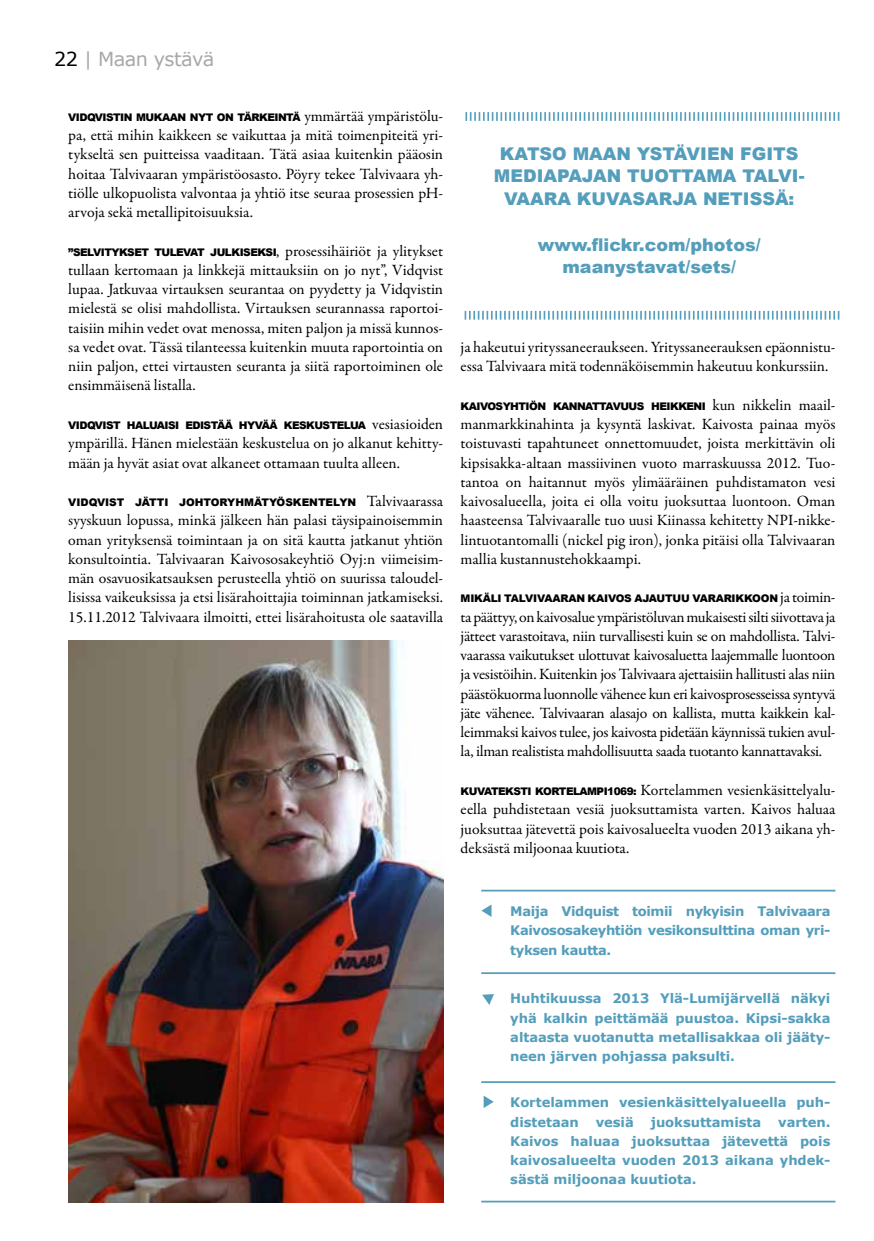
<style>
.page{position:relative;width:874px;height:1241px;background:#fff}
.page>*{position:absolute;margin:0;border:0;box-sizing:border-box;transform-origin:0 0}
.t1{font:19.25px "Verdana";letter-spacing:-.03em;color:#a8a8a8}
.t2{font:900 17.5px/22.8px "Arial";color:#549ebb;text-align:center}
.t3{font:15.75px/19.2px "Garamond Premr Pro";letter-spacing:-.005em;color:#000;text-align:justify}
.t4{font:700 13.12px/19.2px "Verdana";letter-spacing:-.005em;color:#549ebb;text-align:justify}
.t5{font:900 10.5px "Arial";letter-spacing:-.05em;color:#000}
.t6{font:900 10.5px "Arial";letter-spacing:-.02em;color:#000}
.t7{font:900 10.5px "Arial";color:#000}
.s1{color:#000}
.s2{font-family:"Garamond Premr Pro";font-weight:400;font-size:15.75px}
.s3{font-family:"Arial";font-weight:900;font-size:10.5px}
</style>
<div class="page">
<img style="left:68px;top:640px;width:375px;height:562px">
<svg style="left:465px;top:112px;width:374px;height:9px"></svg>
<svg style="left:464px;top:311px;width:375px;height:8px"></svg>
<hr style="left:481px;top:889px;width:354px;height:2px;background:#549ebb">
<hr style="left:481px;top:972px;width:354px;height:1px;background:#549ebb">
<hr style="left:481px;top:1080px;width:354px;height:2px;background:#549ebb">
<hr style="left:481px;top:1200px;width:354px;height:2px;background:#549ebb">
<svg style="left:481px;top:905px;width:10px;height:11px"></svg>
<svg style="left:482px;top:994px;width:11px;height:10px"></svg>
<svg style="left:483px;top:1095px;width:10px;height:12px"></svg>
<p class="t1" style="left:54px;top:45px;width:161px"><span class="s1">22</span> | Maan ystävä</p>
<p class="t5" style="left:68px;top:109px;width:376px">VIDQVISTIN MUKAAN NYT ON TÄRKEINTÄ <span class="s2">ymmärtää ympäristölu-</span></p>
<p class="t3" style="left:68px;top:126px;width:376px">pa, että mihin kaikkeen se vaikuttaa ja mitä toimenpiteitä yri&shy;tykseltä sen puitteissa vaaditaan. Tätä asiaa kuitenkin pääosin hoitaa Talvivaaran ympäristöosasto. Pöyry tekee Talvivaara yh&shy;tiölle ulkopuolista valvontaa ja yhtiö itse seuraa prosessien pH&shy;arvoja sekä metallipitoisuuksia.</p>
<p class="t5" style="left:68px;top:244px;width:376px">”SELVITYKSET TULEVAT JULKISEKSI<span class="s2">, prosessihäiriöt ja ylitykset</span></p>
<p class="t3" style="left:68px;top:261px;width:376px">tullaan kertomaan ja linkkejä mittauksiin on jo nyt”, Vidqvist lupaa. Jatkuvaa virtauksen seurantaa on pyydetty ja Vidqvistin mielestä se olisi mahdollista. Virtauksen seurannassa raportoi&shy;taisiin mihin vedet ovat menossa, miten paljon ja missä kunnos&shy;sa vedet ovat. Tässä tilanteessa kuitenkin muuta raportointia on niin paljon, ettei virtausten seuranta ja siitä raportoiminen ole ensimmäisenä listalla.</p>
<p class="t5" style="left:68px;top:417px;width:376px">VIDQVIST HALUAISI EDISTÄÄ HYVÄÄ KESKUSTELUA <span class="s2">vesiasioiden</span></p>
<p class="t3" style="left:68px;top:434px;width:376px">ympärillä. Hänen mielestään keskustelua on jo alkanut kehitty&shy;mään ja hyvät asiat ovat alkaneet ottamaan tuulta alleen.</p>
<p class="t7" style="left:68px;top:494px;width:376px">VIDQVIST JÄTTI JOHTORYHMÄTYÖSKENTELYN <span class="s2">Talvivaarassa</span></p>
<p class="t3" style="left:68px;top:511px;width:376px">syyskuun lopussa, minkä jälkeen hän palasi täysipainoisemmin oman yrityksensä toimintaan ja on sitä kautta jatkanut yhtiön konsultointia. Talvivaaran Kaivososakeyhtiö Oyj:n viimeisim&shy;män osavuosikatsauksen perusteella yhtiö on suurissa taloudel&shy;lisissa vaikeuksissa ja etsi lisärahoittajia toiminnan jatkamiseksi.<br>15.11.2012 Talvivaara ilmoitti, ettei lisärahoitusta ole saatavilla</p>
<p class="t2" style="left:493px;top:141px;width:312px">KATSO MAAN YSTÄVIEN FGITS<br>MEDIAPAJAN TUOTTAMA TALVI-<br>VAARA KUVASARJA NETISSÄ:</p>
<p class="t2" style="left:537px;top:232px;width:224px">www.flickr.com/photos/ maanystavat/sets/</p>
<p class="t3" style="left:460px;top:338px;width:376px">ja hakeutui yrityssaneeraukseen. Yrityssaneerauksen epäonnistu&shy;essa Talvivaara mitä todennäköisemmin hakeutuu konkurssiin.</p>
<p class="t5" style="left:460px;top:398px;width:376px">KAIVOSYHTIÖN KANNATTAVUUS HEIKKENI <span class="s2">kun nikkelin maail-</span></p>
<p class="t3" style="left:460px;top:415px;width:376px">manmarkkinahinta ja kysyntä laskivat. Kaivosta painaa myös toistuvasti tapahtuneet onnettomuudet, joista merkittävin oli kipsisakka-altaan massiivinen vuoto marraskuussa 2012. Tuo&shy;tantoa on haitannut myös ylimääräinen puhdistamaton vesi kaivosalueella, joita ei olla voitu juoksuttaa luontoon. Oman haasteensa Talvivaaralle tuo uusi Kiinassa kehitetty NPI-nikke&shy;lintuotantomalli (nickel pig iron), jonka pitäisi olla Talvivaaran mallia kustannustehokkaampi.</p>
<p class="t6" style="left:460px;top:591px;width:376px">MIKÄLI TALVIVAARAN KAIVOS AJAUTUU VARARIKKOON <span class="s2">ja toimin-</span></p>
<p class="t3" style="left:460px;top:607px;width:376px">ta päättyy, on kaivosalue ympäristöluvan mukaisesti silti siivottava ja jätteet varastoitava, niin turvallisesti kuin se on mahdollista. Talvi&shy;vaarassa vaikutukset ulottuvat kaivosaluetta laajemmalle luontoon ja vesistöihin. Kuitenkin jos Talvivaara ajettaisiin hallitusti alas niin päästökuorma luonnolle vähenee kun eri kaivosprosesseissa syntyvä jäte vähenee. Talvivaaran alasajo on kallista, mutta kaikkein kal&shy;leimmaksi kaivos tulee, jos kaivosta pidetään käynnissä tukien avul&shy;la, ilman realistista mahdollisuutta saada tuotanto kannattavaksi.</p>
<p class="t3" style="left:460px;top:780px;width:376px"><span class="s3">KUVATEKSTI KORTELAMPI1069:</span> Kortelammen vesienkäsittelyalu&shy;eella puhdistetaan vesiä juoksuttamista varten. Kaivos haluaa juoksuttaa jätevettä pois kaivosalueelta vuoden 2013 aikana yh&shy;deksästä miljoonaa kuutiota.</p>
<p class="t4" style="left:510px;top:901px;width:321px">Maija Vidquist toimii nykyisin Talvivaara Kaivososakeyhtiön vesikonsulttina oman yri&shy;tyksen kautta.</p>
<p class="t4" style="left:510px;top:988px;width:321px">Huhtikuussa 2013 Ylä-Lumijärvellä näkyi yhä kalkin peittämää puustoa. Kipsi-sakka altaasta vuotanutta metallisakkaa oli jääty&shy;neen järven pohjassa paksulti.</p>
<p class="t4" style="left:510px;top:1092px;width:321px">Kortelammen vesienkäsittelyalueella puh&shy;distetaan</p>
<p class="t4" style="left:595px;top:1111px;width:40px">vesiä</p>
<p class="t4" style="left:650px;top:1111px;width:112px">juoksuttamista</p>
<p class="t4" style="left:510px;top:1111px;width:321px;text-indent:268px">varten.<br>Kaivos haluaa juoksuttaa jätevettä pois kaivosalueelta vuoden 2013 aikana yhdek&shy;sästä miljoonaa kuutiota.</p>
</div>
